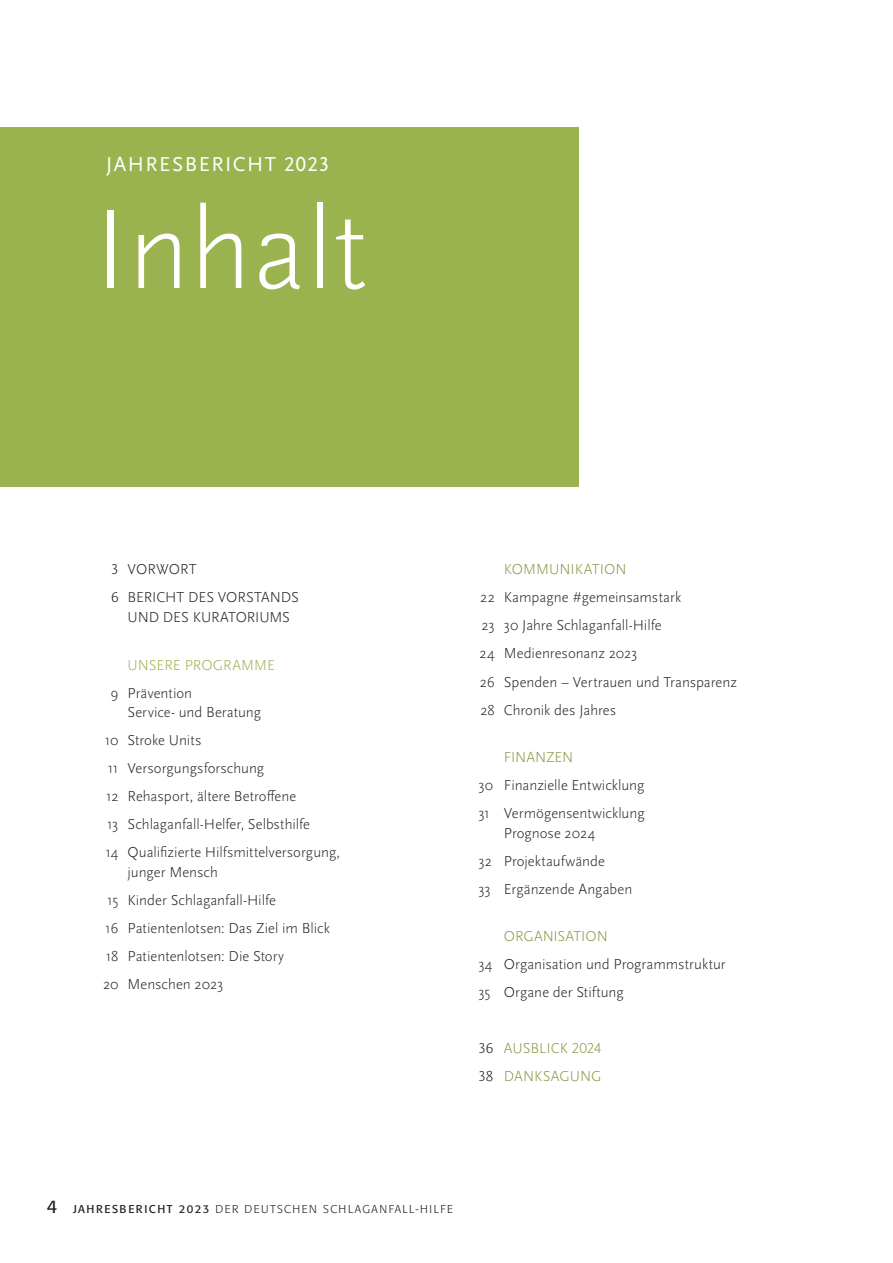
<style>
.page{position:relative;width:893px;height:1263px;background:#fff}
.page>*{position:absolute;margin:0;border:0;box-sizing:border-box;transform-origin:0 0}
.t1{font:300 117px "Scala Sans OT";letter-spacing:.005em;color:#fff}
.t2{font:21px "Scala Sans OT";letter-spacing:.07em;color:#fff}
.t3{font:18px "Formata";color:#231f20}
.t4{font:300 15px/28px "Scala Sans OT";color:#231f20}
.t5{font:300 15px/28px "Scala Sans OT";letter-spacing:-.005em;color:#839a43}
.t6{font:300 15px "Scala Sans OT";color:#9ab34e}
.t7{font:300 11.25px "Formata";letter-spacing:.13em;color:#231f20}
.s1{color:#231f20}
.s2{font-weight:400}
</style>
<div class="page">
<div style="left:0;top:128px;width:578px;height:359px;background:#9ab34e"></div>
<h2 class="t2" style="left:106px;top:153px;width:224px">JAHRESBERICHT 2023</h2>
<h1 class="t1" style="left:94px;top:187px;width:276px">Inhalt</h1>
<p class="t4" style="left:111px;top:556px;width:189px">3 VORWORT<br>6 BERICHT DES VORSTANDS</p>
<p class="t4" style="left:128px;top:603px;width:164px">UND DES KURATORIUMS</p>
<p class="t6" style="left:128px;top:656px;width:149px">UNSERE PROGRAMME</p>
<p class="t4" style="left:128px;top:683px;width:135px;line-height:19.5px;text-indent:-17px">9 Prävention<br>Service- und Beratung</p>
<p class="t4" style="left:105px;top:726px;width:237px">10 Stroke Units<br>11 Versorgungsforschung<br>12 Rehasport, ältere Betroffene<br>13 Schlaganfall-Helfer, Selbsthilfe<br>14 Qualifizierte Hilfsmittelversorgung,</p>
<p class="t4" style="left:103px;top:858px;width:228px;text-indent:24px">junger Mensch<br>15 Kinder Schlaganfall-Hilfe<br>16 Patientenlotsen: Das Ziel im Blick<br>18 Patientenlotsen: Die Story<br>20 Menschen 2023</p>
<p class="t5" style="left:504px;top:556px;width:124px">KOMMUNIKATION</p>
<p class="t4" style="left:480px;top:584px;width:259px">22 Kampagne #gemeinsamstark<br>23 30 Jahre Schlaganfall-Hilfe<br>24 Medienresonanz 2023<br>26 Spenden – Vertrauen und Transparenz<br>28 Chronik des Jahres</p>
<p class="t5" style="left:504px;top:743px;width:71px">FINANZEN</p>
<p class="t4" style="left:478px;top:771px;width:168px">30 Finanzielle Entwicklung<br>31 Vermögensentwicklung</p>
<p class="t4" style="left:478px;top:819px;width:155px;text-indent:26px">Prognose 2024<br>32 Projektaufwände<br>33 Ergänzende Angaben</p>
<p class="t5" style="left:504px;top:922px;width:105px">ORGANISATION</p>
<p class="t4" style="left:478px;top:950px;width:249px">34 Organisation und Programmstruktur<br>35 Organe der Stiftung</p>
<p class="t5" style="left:478px;top:1034px;width:125px"><span class="s1">36</span> AUSBLICK 2024<br><span class="s1">38</span> DANKSAGUNG</p>
<p class="t3" style="left:47px;top:1195px;width:12px">4</p>
<p class="t7" style="left:73px;top:1202px;width:381px"><span class="s2">JAHRESBERICHT 2023</span> DER DEUTSCHEN SCHLAGANFALL-HILFE</p>
</div>
